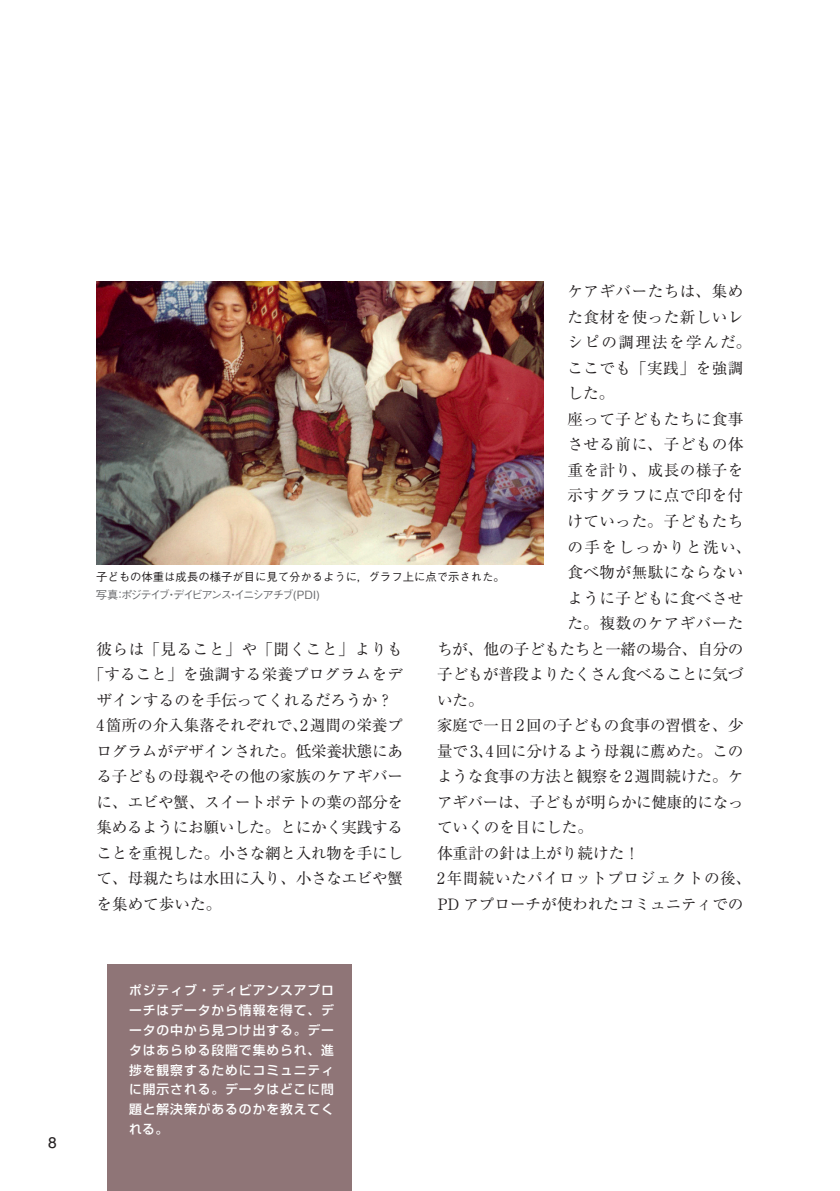
<style>
.page{position:relative;width:840px;height:1191px;background:#fff}
.page>*{position:absolute;margin:0;border:0;box-sizing:border-box;transform-origin:0 0}
.t1{font:15.6px/25.6px "Ryumin Pro";letter-spacing:.005em;color:#231f20;text-align:justify}
.t2{font:15.6px/25.6px "Ryumin Pro";letter-spacing:.025em;color:#231f20}
.t3{font:15.6px "Ryumin Pro";letter-spacing:-.025em;color:#231f20}
.t4{font:15.6px "Ryumin Pro";letter-spacing:-.02em;color:#231f20}
.t5{font:15.6px "Ryumin Pro";letter-spacing:.085em;color:#231f20}
.t6{font:15.6px "Helvetica";color:#231f20}
.t7{font:500 12.8px/19.8px "Shin Go Pro";letter-spacing:.075em;color:#fff;text-align:justify}
.t8{font:500 11.4px "Gothic BBB Pro";color:#231f20}
.t9{font:500 11.4px "Gothic BBB Pro";letter-spacing:-.14em;color:#6c6d70}
</style>
<div class="page">
<img style="left:97px;top:282px;width:446px;height:282px">
<div style="left:108px;top:964px;width:243px;height:227px;background:#8f7577"></div>
<p class="t6" style="left:48px;top:1128px;width:10px">8</p>
<p class="t2" style="left:567px;top:277px;width:185px">ケアギバーたちは、集めた食材を使った新しいレシピの調理法を学んだ。ここでも「実践」を強調した。</p>
<p class="t2" style="left:567px;top:405px;width:177px">座って子どもたちに食事</p>
<p class="t2" style="left:567px;top:431px;width:177px">させる前に、子どもの体</p>
<p class="t2" style="left:567px;top:456px;width:177px">重を計り、成長の様子を</p>
<p class="t2" style="left:567px;top:482px;width:177px">示すグラフに点で印を付</p>
<p class="t2" style="left:567px;top:507px;width:177px">けていった。子どもたち</p>
<p class="t5" style="left:567px;top:534px;width:185px">の手をしっかりと洗い、</p>
<p class="t2" style="left:567px;top:558px;width:177px">食べ物が無駄にならない</p>
<p class="t2" style="left:567px;top:584px;width:177px">ように子どもに食べさせ</p>
<p class="t2" style="left:567px;top:609px;width:177px">た。複数のケアギバーた</p>
<p class="t3" style="left:437px;top:636px;width:308px">ちが、他の子どもたちと一緒の場合、自分の</p>
<p class="t4" style="left:437px;top:662px;width:308px">子どもが普段よりたくさん食べることに気づ</p>
<p class="t1" style="left:437px;top:686px;width:48px">いた。</p>
<p class="t1" style="left:437px;top:711px;width:308px">家庭で一日2回の子どもの食事の習慣を、少量で3、4回に分けるよう母親に薦めた。このような食事の方法と観察を2週間続けた。ケアギバーは、子どもが明らかに健康的になっていくのを目にした。</p>
<p class="t1" style="left:437px;top:839px;width:204px">体重計の針は上がり続けた！</p>
<p class="t1" style="left:437px;top:864px;width:315px">2年間続いたパイロットプロジェクトの後、<br>PD アプローチが使われたコミュニティでの</p>
<p class="t8" style="left:96px;top:568px;width:410px">子どもの体重は成長の様子が目に見て分かるように，グラフ上に点で示された。</p>
<p class="t9" style="left:96px;top:585px;width:225px">写真：ポジテイブ・デイビアンス・イニシアチブ(PDI)</p>
<p class="t1" style="left:89px;top:635px;width:315px;text-align:center">彼らは「見ること」や「聞くこと」よりも「すること」を強調する栄養プログラムをデザインするのを手伝ってくれるだろうか？</p>
<p class="t1" style="left:96px;top:711px;width:308px">4箇所の介入集落それぞれで、2週間の栄養プログラムがデザインされた。低栄養状態にある子どもの母親やその他の家族のケアギバーに、エビや蟹、スイートポテトの葉の部分を集めるようにお願いした。とにかく実践することを重視した。小さな網と入れ物を手にして、母親たちは水田に入り、小さなエビや蟹を集めて歩いた。</p>
<p class="t7" style="left:129px;top:979px;width:206px">ポジティブ・ディビアンスアプローチはデータから情報を得て、データの中から見つけ出する。データはあらゆる段階で集められ、進捗を観察するためにコミュニティに開示される。データはどこに問題と解決策があるのかを教えてくれる。</p>
</div>
